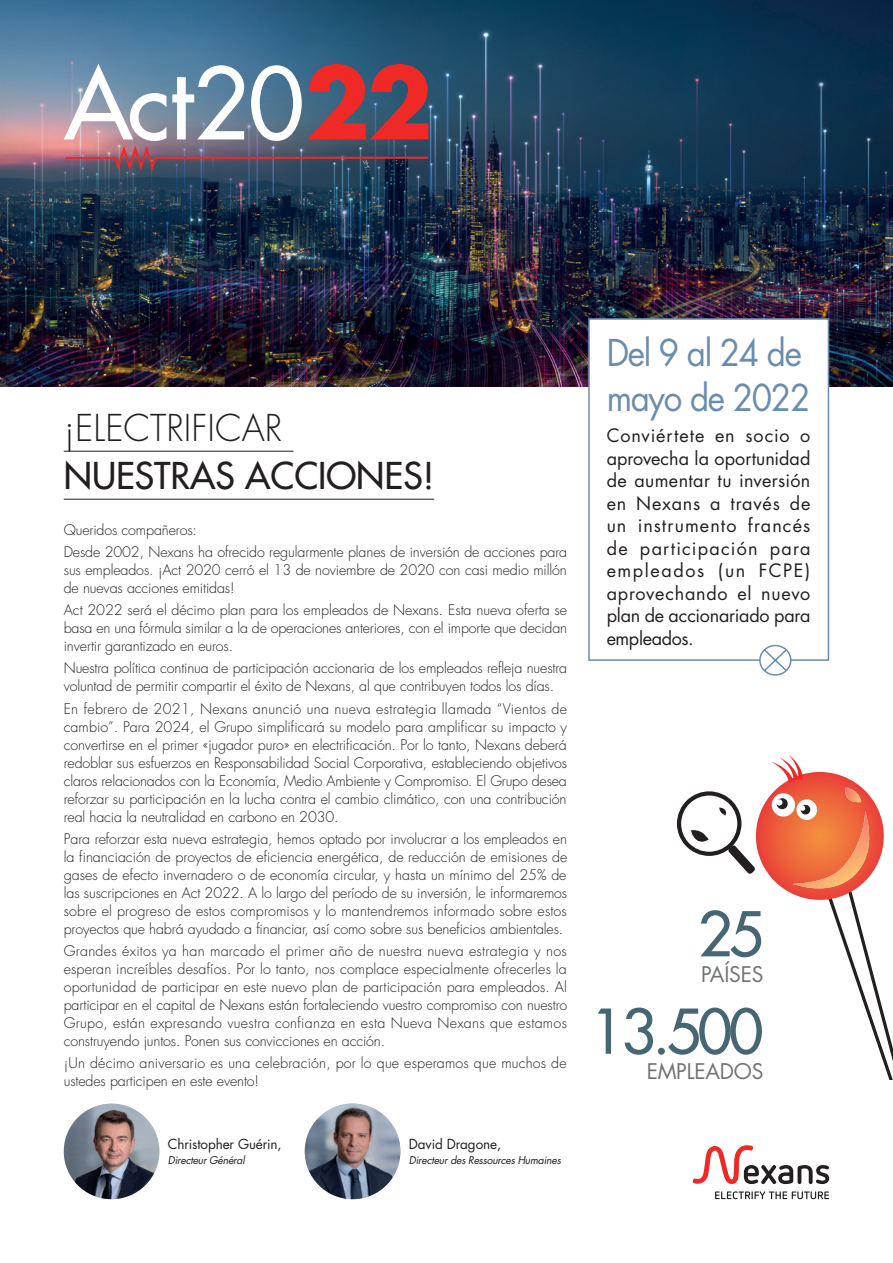
<style>
.page{position:relative;width:893px;height:1263px;background:#fff}
.page>*{position:absolute;margin:0;border:0;box-sizing:border-box;transform-origin:0 0}
.t1{font:60px "Futura";letter-spacing:-.06em;color:#456672}
.t2{font:36px/45px "Futura Std";letter-spacing:-.04em;color:#6a8cae;scale:.92 1}
.t3{font:36px "Futura";color:#231f20}
.t4{font:300 36px "Futura";color:#231f20}
.t5{font:21px "Futura";letter-spacing:-.01em;color:#707374}
.t6{font:18px/22.5px "Futura";letter-spacing:-.01em;color:#231f20;text-align:justify}
.t7{font:300 14.25px/18px "Futura";letter-spacing:-.01em;color:#231f20;text-align:justify}
.t8{font:300 14.25px/18px "Futura";letter-spacing:.01em;color:#231f20}
.t9{font:13.5px "Futura";letter-spacing:-.01em;color:#231f20}
.t10{font:italic 10.5px "Futura Std";letter-spacing:-.025em;color:#231f20}
</style>
<div class="page">
<img style="left:0;top:0;width:893px;height:387px">
<img style="left:63px;top:64px;width:367px;height:110px">
<svg style="left:693px;top:1145px;width:136px;height:40px"></svg>
<svg style="left:715px;top:1191px;width:114px;height:8px"></svg>
<hr style="left:64px;top:451px;width:229px;height:1px;background:#231f20">
<hr style="left:64px;top:499px;width:370px;height:1px;background:#231f20">
<div style="left:588px;top:318px;width:241px;height:343px;background:#fff;border:2px solid #6a8cae"></div>
<svg style="left:758px;top:644px;width:34px;height:32px"></svg>
<img style="left:64px;top:1103px;width:95px;height:96px;border-radius:48px">
<img style="left:305px;top:1103px;width:95px;height:96px;border-radius:48px">
<svg style="left:677px;top:755px;width:216px;height:324px"></svg>
<h2 class="t4" style="left:64px;top:406px;width:220px">¡ELECTRIFICAR</h2>
<h2 class="t3" style="left:64px;top:453px;width:372px">NUESTRAS ACCIONES!</h2>
<p class="t7" style="left:64px;top:519px;width:505px;line-height:22.2px">Queridos compañeros:<br>Desde 2002, Nexans ha ofrecido regularmente planes de inversión de acciones para</p>
<p class="t7" style="left:64px;top:561px;width:505px">sus empleados. ¡Act 2020 cerró el 13 de noviembre de 2020 con casi medio millón de nuevas acciones emitidas!</p>
<p class="t7" style="left:64px;top:601px;width:505px">Act 2022 será el décimo plan para los empleados de Nexans. Esta nueva oferta se basa en una fórmula similar a la de operaciones anteriores, con el importe que decidan invertir garantizado en euros.</p>
<p class="t7" style="left:64px;top:660px;width:505px">Nuestra política continua de participación accionaria de los empleados refleja nuestra voluntad de permitir compartir el éxito de Nexans, al que contribuyen todos los días.</p>
<p class="t7" style="left:64px;top:700px;width:505px">En febrero de 2021, Nexans anunció una nueva estrategia llamada “Vientos de cambio”. Para 2024, el Grupo simplificará su modelo para amplificar su impacto y convertirse en el primer «jugador puro» en electrificación. Por lo tanto, Nexans deberá redoblar sus esfuerzos en Responsabilidad Social Corporativa, estableciendo objetivos claros relacionados con la Economía, Medio Ambiente y Compromiso. El Grupo desea reforzar su participación en la lucha contra el cambio climático, con una contribución real hacia la neutralidad en carbono en 2030.</p>
<p class="t7" style="left:64px;top:830px;width:505px">Para reforzar esta nueva estrategia, hemos optado por involucrar a los empleados en la financiación de proyectos de eficiencia energética, de reducción de emisiones de gases de efecto invernadero o de economía circular, y hasta un mínimo del 25% de las suscripciones en Act 2022. A lo largo del período de su inversión, le informaremos sobre el progreso de estos compromisos y lo mantendremos informado sobre estos proyectos que habrá ayudado a financiar, así como sobre sus beneficios ambientales.</p>
<p class="t7" style="left:64px;top:942px;width:505px">Grandes éxitos ya han marcado el primer año de nuestra nueva estrategia y nos esperan increíbles desafíos. Por lo tanto, nos complace especialmente ofrecerles la oportunidad de participar en este nuevo plan de participación para empleados. Al participar en el capital de Nexans están fortaleciendo vuestro compromiso con nuestro Grupo, están expresando vuestra confianza en esta Nueva Nexans que estamos construyendo juntos. Ponen sus convicciones en acción.</p>
<p class="t8" style="left:64px;top:1055px;width:504px">¡Un décimo aniversario es una celebración, por lo que esperamos que muchos de ustedes participen en este evento!</p>
<p class="t9" style="left:168px;top:1135px;width:115px">Christopher Guérin,</p>
<p class="t10" style="left:168px;top:1153px;width:78px">Directeur Général</p>
<p class="t9" style="left:409px;top:1135px;width:94px">David Dragone,</p>
<p class="t10" style="left:409px;top:1153px;width:153px">Directeur des Ressources Humaines</p>
<h2 class="t2" style="left:607px;top:331px;width:223px">Del 9 al 24 de mayo de 2022</h2>
<p class="t6" style="left:607px;top:425px;width:205px">Conviértete en socio o aprovecha la oportunidad de aumentar tu inversión en Nexans a través de un instrumento francés de participación para empleados (un FCPE) aprovechando el nuevo plan de accionariado para empleados.</p>
<h1 class="t1" style="left:698px;top:897px;width:67px">25</h1>
<h3 class="t5" style="left:701px;top:961px;width:64px">PAÍSES</h3>
<h1 class="t1" style="left:590px;top:994px;width:175px">13.500</h1>
<h3 class="t5" style="left:647px;top:1058px;width:118px">EMPLEADOS</h3>
</div>
